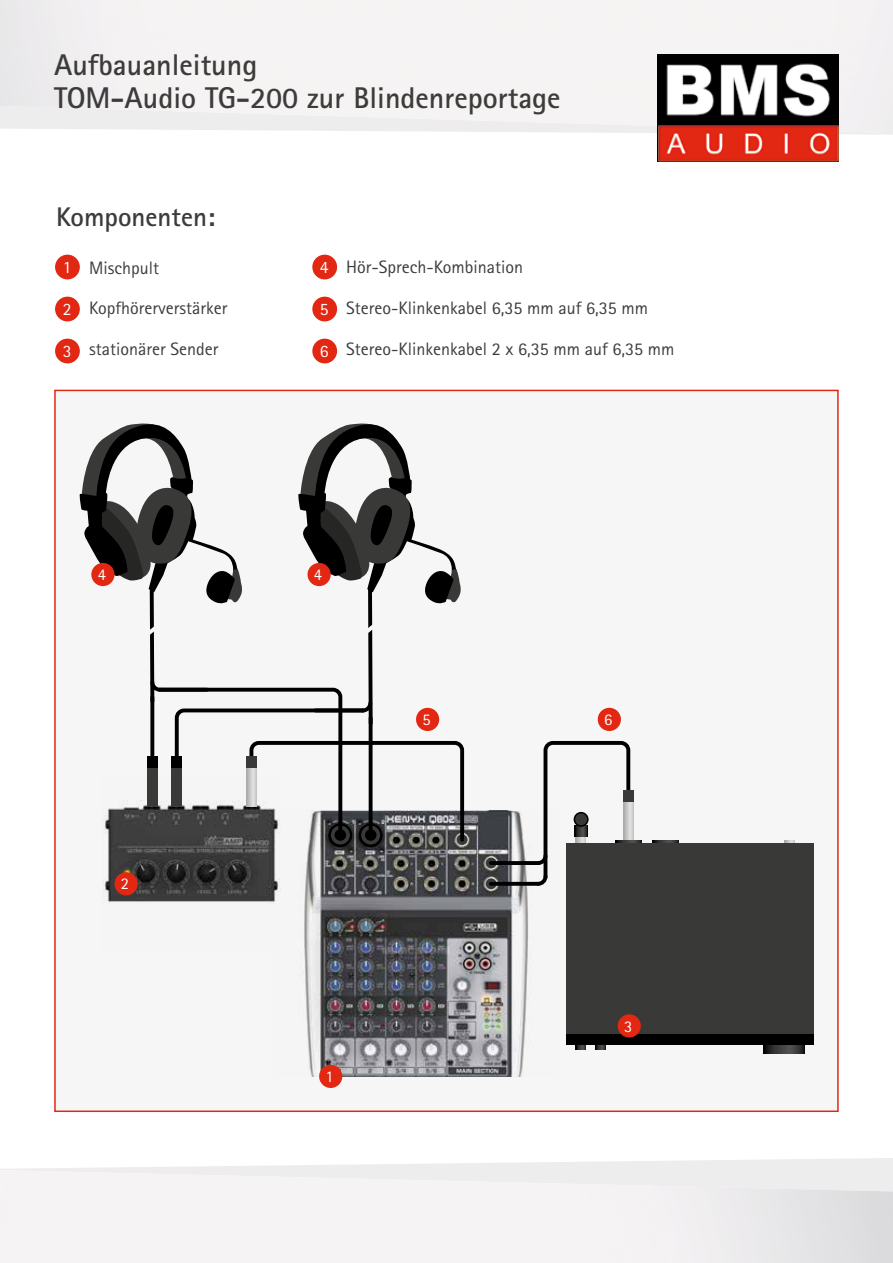
<style>
.page{position:relative;width:893px;height:1263px;background:#fff}
.page>*{position:absolute;margin:0;border:0;box-sizing:border-box;transform-origin:0 0}
.t1{font:700 30px/32.5px "Rotis Sans Serif Pro";color:#3c3c3b}
.t2{font:700 27px "Rotis Sans Serif Pro";color:#3c3c3b}
.t3{font:18px "Rotis Sans Serif Pro";color:#3c3c3b}
.t4{font:17.55px "Rotis Sans Serif Pro";color:#fff}
.t5{font:16.35px "Rotis Sans Serif Pro";color:#fff}
</style>
<div class="page">
<div style="left:54px;top:390px;width:785px;height:722px;background:#f6f6f6;border:2px solid #e22713"></div>
<img style="left:657px;top:54px;width:182px;height:108px">
<svg style="left:0;top:1158px;width:893px;height:12px;fill:#ededed"></svg>
<img style="left:304px;top:810px;width:230px;height:266px">
<div style="left:623px;top:802px;width:10px;height:39px;background:#cfcfce"></div>
<div style="left:623px;top:791px;width:10px;height:11px;background:#3c3c3b"></div>
<svg style="left:632px;top:840px;width:10px;height:3px"></svg>
<svg style="left:653px;top:840px;width:26px;height:3px"></svg>
<svg style="left:785px;top:840px;width:10px;height:3px"></svg>
<div style="left:566px;top:843px;width:248px;height:202px;background:#3c3c3b"></div>
<svg style="left:764px;top:1045px;width:41px;height:8px"></svg>
<svg style="left:576px;top:1045px;width:10px;height:5px"></svg>
<svg style="left:595px;top:1045px;width:10px;height:5px"></svg>
<div style="left:566px;top:1035px;width:248px;height:10px;background:#000"></div>
<img style="left:103px;top:844px;width:178px;height:59px">
<svg style="left:455px;top:833px;width:14px;height:13px"></svg>
<svg style="left:329px;top:823px;width:23px;height:24px"></svg>
<svg style="left:359px;top:823px;width:23px;height:24px"></svg>
<svg style="left:484px;top:856px;width:14px;height:14px"></svg>
<svg style="left:486px;top:858px;width:11px;height:10px"></svg>
<svg style="left:484px;top:877px;width:14px;height:13px"></svg>
<svg style="left:486px;top:878px;width:11px;height:11px"></svg>
<hr style="left:491px;top:861px;width:47px;height:4px;background:#000">
<svg style="left:491px;top:882px;width:43px;height:4px"></svg>
<svg style="left:534px;top:741px;width:98px;height:145px"></svg>
<svg style="left:79px;top:423px;width:387px;height:421px"></svg>
<div style="left:55px;top:255px;width:25px;height:24px;background:#e22713;border-radius:50%"></div>
<div style="left:55px;top:297px;width:25px;height:24px;background:#e22713;border-radius:50%"></div>
<div style="left:55px;top:339px;width:25px;height:24px;background:#e22713;border-radius:50%"></div>
<div style="left:312px;top:255px;width:25px;height:24px;background:#e22713;border-radius:50%"></div>
<div style="left:312px;top:297px;width:25px;height:24px;background:#e22713;border-radius:50%"></div>
<div style="left:312px;top:339px;width:25px;height:24px;background:#e22713;border-radius:50%"></div>
<div style="left:319px;top:1065px;width:23px;height:23px;background:#e22713;border-radius:50%"></div>
<div style="left:115px;top:872px;width:23px;height:23px;background:#e22713;border-radius:50%"></div>
<div style="left:618px;top:1014px;width:23px;height:23px;background:#e22713;border-radius:50%"></div>
<div style="left:307px;top:563px;width:24px;height:23px;background:#e22713;border-radius:50%"></div>
<div style="left:416px;top:708px;width:23px;height:23px;background:#e22713;border-radius:50%"></div>
<div style="left:598px;top:708px;width:23px;height:23px;background:#e22713;border-radius:50%"></div>
<div style="left:91px;top:563px;width:24px;height:23px;background:#e22713;border-radius:50%"></div>
<h1 class="t1" style="left:54px;top:48px;width:508px">Aufbauanleitung<br>TOM-Audio TG-200 zur Blindenreportage</h1>
<h2 class="t2" style="left:56px;top:199px;width:161px">Komponenten:</h2>
<p class="t4" style="left:63px;top:257px;width:10px">1</p>
<p class="t4" style="left:63px;top:299px;width:10px">2</p>
<p class="t4" style="left:63px;top:341px;width:10px">3</p>
<p class="t3" style="left:89px;top:257px;width:71px">Mischpult</p>
<p class="t3" style="left:89px;top:298px;width:140px">Kopfhörerverstärker</p>
<p class="t3" style="left:89px;top:339px;width:131px">stationärer Sender</p>
<p class="t5" style="left:98px;top:565px;width:10px">4</p>
<p class="t5" style="left:121px;top:874px;width:10px">2</p>
<p class="t4" style="left:320px;top:257px;width:10px">4</p>
<p class="t4" style="left:320px;top:299px;width:10px">5</p>
<p class="t4" style="left:320px;top:341px;width:10px">6</p>
<p class="t3" style="left:346px;top:257px;width:178px">Hör-Sprech-Kombination</p>
<p class="t3" style="left:346px;top:298px;width:303px">Stereo-Klinkenkabel 6,35 mm auf 6,35 mm</p>
<p class="t3" style="left:346px;top:339px;width:330px">Stereo-Klinkenkabel 2 x 6,35 mm auf 6,35 mm</p>
<p class="t5" style="left:314px;top:565px;width:10px">4</p>
<p class="t5" style="left:422px;top:710px;width:10px">5</p>
<p class="t5" style="left:604px;top:710px;width:10px">6</p>
<p class="t5" style="left:326px;top:1067px;width:10px">1</p>
<p class="t5" style="left:624px;top:1016px;width:10px">3</p>
</div>
